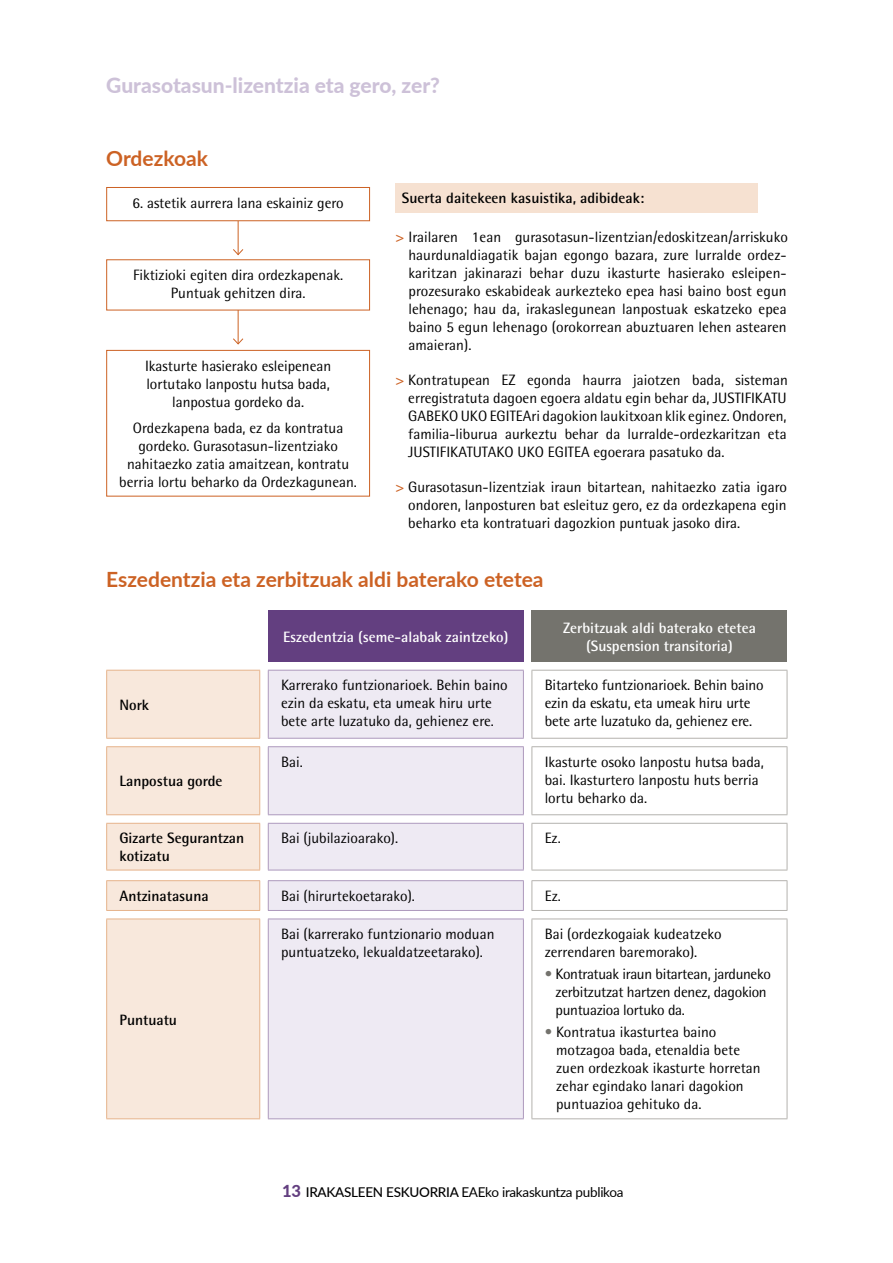
<style>
.page{position:relative;width:893px;height:1263px;background:#fff}
.page>*{position:absolute;margin:0;border:0;box-sizing:border-box;transform-origin:0 0}
.t1{font:700 21px "Lato";color:#cc6224}
.t2{font:800 21px "Lato";color:#cdc1d8}
.t3{font:15px/18px "Rotis Semi Sans";color:#000}
.t4{font:700 15px/18px "Rotis Semi Sans";color:#000}
.t5{font:15px/18px "Rotis Semi Sans";letter-spacing:-.02em;color:#000}
.t6{font:700 15px/18px "Rotis Semi Sans";color:#fff;text-align:center}
.t7{font:13.5px "Lato";letter-spacing:-.02em;color:#000}
.s1{font-weight:800;color:#cc6224}
.s2{color:#74736d}
.s3{font-weight:800;font-size:16.5px;color:#633f80}
.s4{font-weight:500}
</style>
<div class="page">
<div style="left:268px;top:611px;width:255px;height:51px;background:#633f80"></div>
<div style="left:532px;top:611px;width:255px;height:51px;background:#74736d"></div>
<svg style="left:107px;top:671px;width:153px;height:447px;background:#f8e9dd"></svg>
<svg style="left:268px;top:671px;width:255px;height:447px;background:#eeebf3"></svg>
<svg style="left:532px;top:671px;width:255px;height:447px"></svg>
<hr style="left:106px;top:670px;width:1px;height:68px;background:#e6b38b">
<hr style="left:106px;top:670px;width:154px;height:1px;background:#e6b38b">
<hr style="left:259px;top:670px;width:1px;height:68px;background:#e6b38b">
<hr style="left:106px;top:738px;width:154px;height:1px;background:#e6b38b">
<hr style="left:106px;top:747px;width:1px;height:67px;background:#e6b38b">
<hr style="left:106px;top:746px;width:154px;height:1px;background:#e6b38b">
<hr style="left:259px;top:747px;width:1px;height:67px;background:#e6b38b">
<hr style="left:106px;top:814px;width:154px;height:1px;background:#e6b38b">
<hr style="left:106px;top:824px;width:1px;height:46px;background:#e6b38b">
<hr style="left:106px;top:823px;width:154px;height:1px;background:#e6b38b">
<hr style="left:259px;top:824px;width:1px;height:46px;background:#e6b38b">
<hr style="left:106px;top:870px;width:154px;height:1px;background:#e6b38b">
<svg style="left:106px;top:881px;width:1px;height:29px"></svg>
<hr style="left:106px;top:880px;width:154px;height:1px;background:#e6b38b">
<svg style="left:259px;top:881px;width:1px;height:29px"></svg>
<hr style="left:106px;top:910px;width:154px;height:1px;background:#e6b38b">
<hr style="left:106px;top:919px;width:1px;height:199px;background:#e6b38b">
<hr style="left:106px;top:918px;width:154px;height:1px;background:#e6b38b">
<hr style="left:106px;top:1118px;width:154px;height:1px;background:#e6b38b">
<hr style="left:259px;top:919px;width:1px;height:199px;background:#e6b38b">
<hr style="left:268px;top:670px;width:1px;height:68px;background:#ad99bd">
<hr style="left:268px;top:670px;width:256px;height:1px;background:#ad99bd">
<hr style="left:523px;top:670px;width:1px;height:68px;background:#ad99bd">
<hr style="left:268px;top:738px;width:256px;height:1px;background:#ad99bd">
<hr style="left:268px;top:747px;width:1px;height:67px;background:#ad99bd">
<hr style="left:268px;top:746px;width:256px;height:1px;background:#ad99bd">
<hr style="left:523px;top:747px;width:1px;height:67px;background:#ad99bd">
<hr style="left:268px;top:814px;width:256px;height:1px;background:#ad99bd">
<hr style="left:268px;top:824px;width:1px;height:46px;background:#ad99bd">
<hr style="left:268px;top:823px;width:256px;height:1px;background:#ad99bd">
<hr style="left:523px;top:824px;width:1px;height:46px;background:#ad99bd">
<hr style="left:268px;top:870px;width:256px;height:1px;background:#ad99bd">
<svg style="left:268px;top:881px;width:1px;height:29px"></svg>
<hr style="left:268px;top:880px;width:256px;height:1px;background:#ad99bd">
<svg style="left:523px;top:881px;width:1px;height:29px"></svg>
<hr style="left:268px;top:910px;width:256px;height:1px;background:#ad99bd">
<hr style="left:268px;top:919px;width:1px;height:199px;background:#ad99bd">
<hr style="left:268px;top:918px;width:256px;height:1px;background:#ad99bd">
<hr style="left:268px;top:1118px;width:256px;height:1px;background:#ad99bd">
<hr style="left:523px;top:919px;width:1px;height:199px;background:#ad99bd">
<hr style="left:531px;top:670px;width:1px;height:68px;background:#b4b2ae">
<hr style="left:531px;top:670px;width:256px;height:1px;background:#b4b2ae">
<hr style="left:787px;top:670px;width:1px;height:68px;background:#b4b2ae">
<hr style="left:531px;top:738px;width:256px;height:1px;background:#b4b2ae">
<hr style="left:531px;top:747px;width:1px;height:67px;background:#b4b2ae">
<hr style="left:531px;top:746px;width:256px;height:1px;background:#b4b2ae">
<hr style="left:787px;top:747px;width:1px;height:67px;background:#b4b2ae">
<hr style="left:531px;top:814px;width:256px;height:1px;background:#b4b2ae">
<hr style="left:531px;top:824px;width:1px;height:46px;background:#b4b2ae">
<hr style="left:531px;top:823px;width:256px;height:1px;background:#b4b2ae">
<hr style="left:787px;top:824px;width:1px;height:46px;background:#b4b2ae">
<hr style="left:531px;top:870px;width:256px;height:1px;background:#b4b2ae">
<svg style="left:531px;top:881px;width:1px;height:29px"></svg>
<hr style="left:531px;top:880px;width:256px;height:1px;background:#b4b2ae">
<svg style="left:787px;top:881px;width:1px;height:29px"></svg>
<hr style="left:531px;top:910px;width:256px;height:1px;background:#b4b2ae">
<hr style="left:531px;top:919px;width:1px;height:199px;background:#b4b2ae">
<hr style="left:531px;top:918px;width:256px;height:1px;background:#b4b2ae">
<hr style="left:787px;top:919px;width:1px;height:199px;background:#b4b2ae">
<hr style="left:531px;top:1118px;width:256px;height:1px;background:#b4b2ae">
<div style="left:395px;top:183px;width:363px;height:30px;background:#f6e1d1"></div>
<div style="left:106px;top:350px;width:264px;height:146px;border:1px solid #cc6224"></div>
<hr style="left:238px;top:306px;width:1px;height:38px;background:#cc6224">
<svg style="left:233px;top:338px;width:11px;height:7px"></svg>
<hr style="left:238px;top:217px;width:1px;height:38px;background:#cc6224">
<svg style="left:233px;top:248px;width:11px;height:8px"></svg>
<div style="left:107px;top:187px;width:263px;height:34px;background:#fff"></div>
<div style="left:106px;top:187px;width:264px;height:34px;border:1px solid #cc6224"></div>
<div style="left:107px;top:260px;width:263px;height:50px;background:#fff"></div>
<h1 class="t2" style="left:106px;top:70px;width:335px">Gurasotasun-lizentzia eta gero, zer?</h1>
<h1 class="t1" style="left:106px;top:143px;width:103px">Ordezkoak</h1>
<p class="t3" style="left:133px;top:194px;width:213px">6. astetik aurrera lana eskainiz gero</p>
<p class="t3" style="left:133px;top:266px;width:211px;text-align:center">Fiktizioki egiten dira ordezkapenak.<br>Puntuak gehitzen dira.</p>
<p class="t3" style="left:145px;top:357px;width:188px;text-align:center">Ikasturte hasierako esleipenean lortutako lanpostu hutsa bada, lanpostua gordeko da.</p>
<p class="t3" style="left:119px;top:419px;width:239px;text-align:center">Ordezkapena bada, ez da kontratua gordeko. Gurasotasun-lizentziako nahitaezko zatia amaitzean, kontratu berria lortu beharko da Ordezkagunean.</p>
<p class="t4" style="left:402px;top:189px;width:244px">Suerta daitekeen kasuistika, adibideak:</p>
<p class="t3" style="left:408px;top:227px;width:381px;text-indent:-13px"><span class="s1">&gt;</span> Irailaren 1ean gurasotasun-lizentzian/edoskitzean/arriskuko haurdunaldiagatik bajan egongo bazara, zure lurralde ordez&shy;karitzan jakinarazi behar duzu ikasturte hasierako esleipen&shy;prozesurako eskabideak aurkezteko epea hasi baino bost egun lehenago; hau da, irakaslegunean lanpostuak eskatzeko epea baino 5 egun lehenago (orokorrean abuztuaren lehen astearen amaieran).</p>
<p class="t3" style="left:408px;top:370px;width:381px;text-align:justify;text-indent:-13px"><span class="s1">&gt;</span> Kontratupean EZ egonda haurra jaiotzen bada, sisteman erregistratuta dagoen egoera aldatu egin behar da, JUSTIFIKATU GABEKO UKO EGITEAri dagokion laukitxoan klik eginez. Ondoren, familia-liburua aurkeztu behar da lurralde-ordezkaritzan eta JUSTIFIKATUTAKO UKO EGITEA egoerara pasatuko da.</p>
<p class="t3" style="left:408px;top:477px;width:380px;text-align:justify;text-indent:-13px"><span class="s1">&gt;</span> Gurasotasun-lizentziak iraun bitartean, nahitaezko zatia igaro ondoren, lanposturen bat esleituz gero, ez da ordezkapena egin beharko eta kontratuari dagozkion puntuak jasoko dira.</p>
<h1 class="t1" style="left:106px;top:564px;width:439px">Eszedentzia eta zerbitzuak aldi baterako etetea</h1>
<p class="t4" style="left:119px;top:695px;width:31px">Nork</p>
<p class="t4" style="left:119px;top:772px;width:105px">Lanpostua gorde</p>
<p class="t6" style="left:283px;top:627px;width:227px">Eszedentzia (seme-alabak zaintzeko)</p>
<p class="t6" style="left:563px;top:618px;width:194px">Zerbitzuak aldi baterako etetea (Suspension transitoria)</p>
<p class="t3" style="left:281px;top:676px;width:228px">Karrerako funtzionarioek. Behin baino ezin da eskatu, eta umeak hiru urte bete arte luzatuko da, gehienez ere.</p>
<p class="t3" style="left:545px;top:676px;width:220px">Bitarteko funtzionarioek. Behin baino ezin da eskatu, eta umeak hiru urte bete arte luzatuko da, gehienez ere.</p>
<p class="t3" style="left:281px;top:752px;width:23px">Bai.</p>
<p class="t3" style="left:545px;top:752px;width:221px">Ikasturte osoko lanpostu hutsa bada, bai. Ikasturtero lanpostu huts berria lortu beharko da.</p>
<p class="t4" style="left:119px;top:829px;width:126px">Gizarte Segurantzan kotizatu</p>
<p class="t3" style="left:281px;top:829px;width:119px">Bai (jubilazioarako).</p>
<p class="t3" style="left:545px;top:829px;width:18px">Ez.</p>
<p class="t4" style="left:119px;top:887px;width:91px">Antzinatasuna</p>
<p class="t3" style="left:281px;top:886px;width:135px">Bai (hirurtekoetarako).</p>
<p class="t3" style="left:545px;top:886px;width:18px">Ez.</p>
<p class="t4" style="left:119px;top:1010px;width:59px">Puntuatu</p>
<p class="t3" style="left:281px;top:925px;width:215px">Bai (karrerako funtzionario moduan puntuatzeko, lekualdatzeetarako).</p>
<p class="t3" style="left:545px;top:925px;width:178px">Bai (ordezkogaiak kudeatzeko zerrendaren baremorako).</p>
<p class="t5" style="left:555px;top:965px;width:217px;text-indent:-11px"><span class="s2">•</span> Kontratuak iraun bitartean, jarduneko zerbitzutzat hartzen denez, dagokion puntuazioa lortuko da.</p>
<p class="t3" style="left:556px;top:1023px;width:206px;text-indent:-11px"><span class="s2">•</span> Kontratua ikasturtea baino motzagoa bada, etenaldia bete zuen ordezkoak ikasturte horretan zehar egindako lanari dagokion puntuazioa gehituko da.</p>
<p class="t7" style="left:282px;top:1182px;width:343px"><span class="s3">13</span> <span class="s4">IRAKASLEEN ESKUORRIA</span> EAEko irakaskuntza publikoa</p>
</div>
